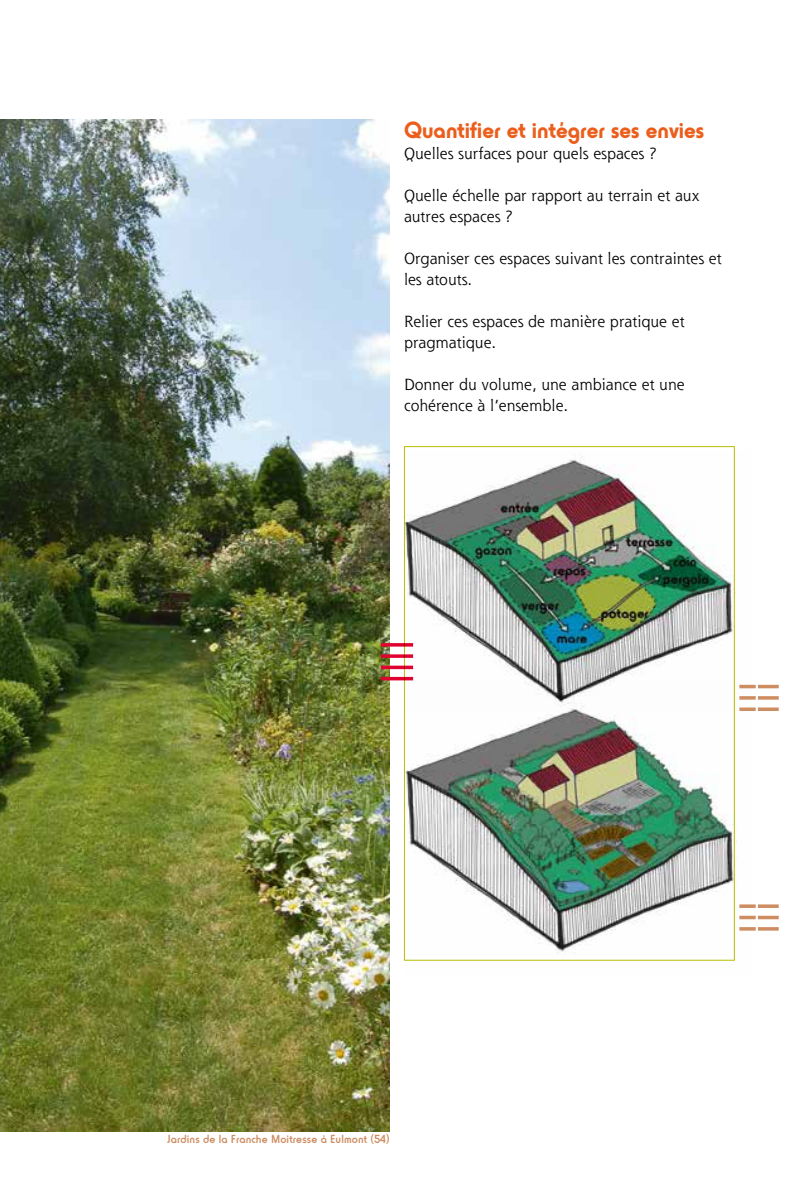
<style>
.page{position:relative;width:794px;height:1191px;background:#fff}
.page>*{position:absolute;margin:0;border:0;box-sizing:border-box;transform-origin:0 0}
.t1{font:700 24.5px "Horatio D";color:#eb5e1c}
.t2{font:15.75px/21px "Shannon";color:#000}
.t3{font:500 12.25px "Horatio D";letter-spacing:.01em;color:#ce8c61}
</style>
<div class="page">
<img style="left:0;top:119px;width:389px;height:1012px">
<img style="left:406px;top:451px;width:330px;height:231px">
<img style="left:405px;top:682px;width:346px;height:279px">
<hr style="left:381px;top:677px;width:32px;height:3px;background:#e1032f">
<svg style="left:381px;top:654px;width:32px;height:4px"></svg>
<svg style="left:381px;top:665px;width:32px;height:4px"></svg>
<hr style="left:381px;top:643px;width:32px;height:3px;background:#e1032f">
<svg style="left:758px;top:707px;width:20px;height:4px"></svg>
<hr style="left:758px;top:685px;width:20px;height:3px;background:#ce8c61">
<hr style="left:758px;top:696px;width:20px;height:3px;background:#ce8c61">
<svg style="left:739px;top:707px;width:16px;height:4px"></svg>
<hr style="left:739px;top:685px;width:16px;height:3px;background:#ce8c61">
<hr style="left:739px;top:696px;width:16px;height:3px;background:#ce8c61">
<hr style="left:758px;top:927px;width:20px;height:3px;background:#ce8c61">
<svg style="left:758px;top:904px;width:20px;height:4px"></svg>
<svg style="left:758px;top:915px;width:20px;height:4px"></svg>
<hr style="left:739px;top:927px;width:16px;height:3px;background:#ce8c61">
<svg style="left:739px;top:904px;width:16px;height:4px"></svg>
<svg style="left:739px;top:915px;width:16px;height:4px"></svg>
<h1 class="t1" style="left:404px;top:116px;width:302px">Quantifier et intégrer ses envies</h1>
<p class="t2" style="left:404px;top:142px;width:254px">Quelles surfaces pour quels espaces ?</p>
<p class="t2" style="left:404px;top:184px;width:297px">Quelle échelle par rapport au terrain et aux autres espaces ?</p>
<p class="t2" style="left:404px;top:247px;width:319px">Organiser ces espaces suivant les contraintes et les atouts.</p>
<p class="t2" style="left:404px;top:310px;width:282px">Relier ces espaces de manière pratique et pragmatique.</p>
<p class="t2" style="left:404px;top:373px;width:282px">Donner du volume, une ambiance et une cohérence à l’ensemble.</p>
<p class="t3" style="left:167px;top:1132px;width:224px">Jardins de la Franche Moitresse à Eulmont (54)</p>
</div>
